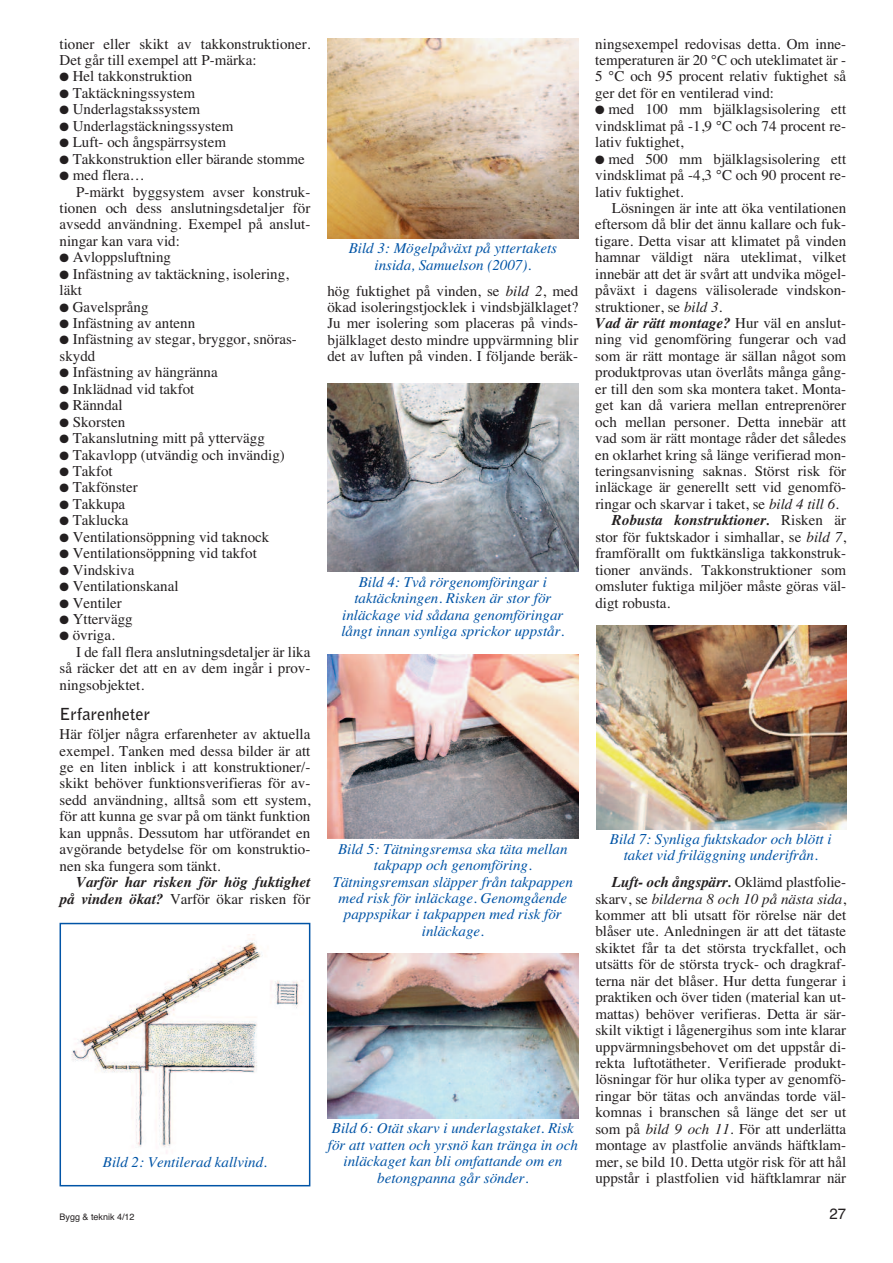
<style>
.page{position:relative;width:893px;height:1263px;background:#fff}
.page>*{position:absolute;margin:0;border:0;box-sizing:border-box;transform-origin:0 0}
.t1{font:700 16.5px "Bell Gothic";color:#231f20}
.t2{font:15px/16.5px "Times";color:#231f20;text-align:justify}
.t3{font:italic 15px/16.5px "Times";color:#0154a6;text-align:center}
.t4{font:italic 700 15px/16.5px "Times";color:#231f20;text-align:right}
.t5{font:15px "Helvetica";color:#231f20}
.t6{font:9px "Helvetica";color:#231f20}
.s1{font-weight:400;font-style:normal}
.s2{font-style:italic}
.s3{font-weight:700;font-style:italic}
</style>
<div class="page">
<img style="left:71px;top:942px;width:232px;height:212px">
<div style="left:60px;top:923px;width:250px;height:263px;border:2px solid #0154a6"></div>
<img style="left:327px;top:38px;width:251px;height:201px">
<img style="left:327px;top:383px;width:251px;height:188px">
<img style="left:327px;top:654px;width:251px;height:185px">
<img style="left:327px;top:953px;width:251px;height:165px">
<img style="left:596px;top:625px;width:250px;height:204px">
<p class="t2" style="left:60px;top:35px;width:252px">tioner eller skikt av takkonstruktioner.<br>Det går till exempel att P-märka:</p>
<p class="t2" style="left:60px;top:68px;width:134px">● Hel takkonstruktion</p>
<p class="t2" style="left:60px;top:84px;width:137px">● Taktäckningssystem</p>
<p class="t2" style="left:60px;top:101px;width:142px">● Underlagstakssystem</p>
<p class="t2" style="left:60px;top:117px;width:176px">● Underlagstäckningssystem</p>
<p class="t2" style="left:60px;top:134px;width:168px">● Luft- och ångspärrsystem</p>
<p class="t2" style="left:60px;top:150px;width:247px">● Takkonstruktion eller bärande stomme</p>
<p class="t2" style="left:60px;top:167px;width:87px">● med flera…</p>
<p class="t2" style="left:76px;top:183px;width:236px">P-märkt byggsystem avser konstruk-</p>
<p class="t2" style="left:60px;top:200px;width:252px">tionen och dess anslutningsdetaljer för</p>
<p class="t2" style="left:60px;top:216px;width:252px">avsedd användning. Exempel på anslut-</p>
<p class="t2" style="left:60px;top:232px;width:122px">ningar kan vara vid:</p>
<p class="t2" style="left:60px;top:249px;width:113px">● Avloppsluftning</p>
<p class="t2" style="left:60px;top:265px;width:231px">● Infästning av taktäckning, isolering, läkt</p>
<p class="t2" style="left:60px;top:298px;width:91px">● Gavelsprång</p>
<p class="t2" style="left:60px;top:315px;width:137px">● Infästning av antenn</p>
<p class="t2" style="left:60px;top:331px;width:239px">● Infästning av stegar, bryggor, snöras&shy;skydd</p>
<p class="t2" style="left:60px;top:364px;width:160px">● Infästning av hängränna</p>
<p class="t2" style="left:60px;top:380px;width:136px">● Inklädnad vid takfot</p>
<p class="t2" style="left:60px;top:397px;width:65px">● Ränndal</p>
<p class="t2" style="left:60px;top:413px;width:67px">● Skorsten</p>
<p class="t2" style="left:60px;top:430px;width:207px">● Takanslutning mitt på yttervägg</p>
<p class="t2" style="left:60px;top:446px;width:227px">● Takavlopp (utvändig och invändig)</p>
<p class="t2" style="left:60px;top:463px;width:55px">● Takfot</p>
<p class="t2" style="left:60px;top:479px;width:80px">● Takfönster</p>
<p class="t2" style="left:60px;top:495px;width:67px">● Takkupa</p>
<p class="t2" style="left:60px;top:512px;width:71px">● Taklucka</p>
<p class="t2" style="left:60px;top:528px;width:211px">● Ventilationsöppning vid taknock</p>
<p class="t2" style="left:60px;top:545px;width:199px">● Ventilationsöppning vid takfot</p>
<p class="t2" style="left:60px;top:561px;width:76px">● Vindskiva</p>
<p class="t2" style="left:60px;top:578px;width:121px">● Ventilationskanal</p>
<p class="t2" style="left:60px;top:594px;width:64px">● Ventiler</p>
<p class="t2" style="left:60px;top:611px;width:75px">● Yttervägg</p>
<p class="t2" style="left:60px;top:627px;width:57px">● övriga.</p>
<p class="t2" style="left:76px;top:643px;width:236px">I de fall flera anslutningsdetaljer är lika</p>
<p class="t2" style="left:60px;top:660px;width:252px">så räcker det att en av dem ingår i prov-</p>
<p class="t2" style="left:60px;top:676px;width:86px">ningsobjektet.</p>
<p class="t1" style="left:60px;top:707px;width:92px">Erfarenheter</p>
<p class="t2" style="left:60px;top:726px;width:252px">Här följer några erfarenheter av aktuella exempel. Tanken med dessa bilder är att ge en liten inblick i att konstruktioner/- skikt behöver funktionsverifieras för av&shy;sedd användning, alltså som ett system, för att kunna ge svar på om tänkt funktion kan uppnås. Dessutom har utförandet en avgörande betydelse för om konstruktio&shy;nen ska fungera som tänkt.</p>
<p class="t4" style="left:60px;top:874px;width:252px">Varför har risken för hög fuktighet på vinden ökat? <span class="s1">Varför ökar risken för</span></p>
<p class="t3" style="left:349px;top:240px;width:210px">Bild 3: Mögelpåväxt på yttertakets insida, Samuelson (2007).</p>
<p class="t2" style="left:327px;top:282px;width:252px">hög fuktighet på vinden, se <span class="s2">bild 2</span>, med ökad isoleringstjocklek i vindsbjälklaget?<br>Ju mer isolering som placeras på vinds&shy;bjälklaget desto mindre uppvärmning blir det av luften på vinden. I följande beräk-</p>
<p class="t3" style="left:341px;top:573px;width:224px">Bild 4: Två rörgenomföringar i taktäckningen. Risken är stor för inläckage vid sådana genomföringar långt innan synliga sprickor uppstår.</p>
<p class="t3" style="left:333px;top:840px;width:242px">Bild 5: Tätningsremsa ska täta mellan takpapp och genomföring.<br>Tätningsremsan släpper från takpappen med risk för inläckage. Genomgående pappspikar i takpappen med risk för inläckage.</p>
<p class="t3" style="left:103px;top:1153px;width:166px">Bild 2: Ventilerad kallvind.</p>
<p class="t3" style="left:328px;top:1120px;width:251px">Bild 6: Otät skarv i underlagstaket. Risk för att vatten och yrsnö kan tränga in och inläckaget kan bli omfattande om en betongpanna går sönder.</p>
<p class="t2" style="left:595px;top:35px;width:252px">ningsexempel redovisas detta. Om inne&shy;temperaturen är 20 °C och uteklimatet är - 5 °C och 95 procent relativ fuktighet så ger det för en ventilerad vind:</p>
<p class="t2" style="left:595px;top:101px;width:252px">● med 100 mm bjälklagsisolering ett vindsklimat på -1,9 °C och 74 procent re&shy;lativ fuktighet,</p>
<p class="t2" style="left:595px;top:150px;width:252px">● med 500 mm bjälklagsisolering ett vindsklimat på -4,3 °C och 90 procent re&shy;lativ fuktighet.</p>
<p class="t2" style="left:612px;top:200px;width:236px">Lösningen är inte att öka ventilationen</p>
<p class="t2" style="left:595px;top:216px;width:252px">eftersom då blir det ännu kallare och fuk-</p>
<p class="t2" style="left:595px;top:232px;width:252px">tigare. Detta visar att klimatet på vinden</p>
<p class="t2" style="left:595px;top:249px;width:252px">hamnar väldigt nära uteklimat, vilket</p>
<p class="t2" style="left:595px;top:265px;width:252px">innebär att det är svårt att undvika mögel-</p>
<p class="t2" style="left:595px;top:282px;width:252px">påväxt i dagens välisolerade vindskon-</p>
<p class="t2" style="left:595px;top:298px;width:129px">struktioner, se <span class="s2">bild 3</span>.</p>
<p class="t4" style="left:595px;top:315px;width:252px">Vad är rätt montage? <span class="s1">Hur väl en anslut-</span></p>
<p class="t2" style="left:595px;top:331px;width:252px">ning vid genomföring fungerar och vad</p>
<p class="t2" style="left:595px;top:347px;width:252px">som är rätt montage är sällan något som</p>
<p class="t2" style="left:595px;top:364px;width:252px">produktprovas utan överlåts många gång-</p>
<p class="t2" style="left:595px;top:380px;width:252px">er till den som ska montera taket. Monta-</p>
<p class="t2" style="left:595px;top:397px;width:252px">get kan då variera mellan entreprenörer</p>
<p class="t2" style="left:595px;top:413px;width:252px">och mellan personer. Detta innebär att</p>
<p class="t2" style="left:595px;top:430px;width:252px">vad som är rätt montage råder det således</p>
<p class="t2" style="left:595px;top:446px;width:252px">en oklarhet kring så länge verifierad mon-</p>
<p class="t2" style="left:595px;top:463px;width:252px">teringsanvisning saknas. Störst risk för</p>
<p class="t2" style="left:595px;top:479px;width:252px">inläckage är generellt sett vid genomfö-</p>
<p class="t2" style="left:595px;top:495px;width:245px">ringar och skarvar i taket, se <span class="s2">bild 4 till 6</span>.</p>
<p class="t4" style="left:612px;top:512px;width:236px">Robusta konstruktioner. <span class="s1">Risken är</span></p>
<p class="t2" style="left:595px;top:528px;width:252px">stor för fuktskador i simhallar, se <span class="s2">bild 7</span>,</p>
<p class="t2" style="left:595px;top:545px;width:252px">framförallt om fuktkänsliga takkonstruk-</p>
<p class="t2" style="left:595px;top:561px;width:252px">tioner används. Takkonstruktioner som</p>
<p class="t2" style="left:595px;top:578px;width:252px">omsluter fuktiga miljöer måste göras väl-</p>
<p class="t2" style="left:595px;top:594px;width:76px">digt robusta.</p>
<p class="t3" style="left:610px;top:830px;width:223px">Bild 7: Synliga fuktskador och blött i taket vid friläggning underifrån.</p>
<p class="t2" style="left:595px;top:874px;width:252px;text-indent:16px"><span class="s3">Luft- och ångspärr.</span> Oklämd plastfolie&shy;skarv, se <span class="s2">bilderna 8 och 10 på nästa sida</span>, kommer att bli utsatt för rörelse när det blåser ute. Anledningen är att det tätaste skiktet får ta det största tryckfallet, och utsätts för de största tryck- och dragkraf&shy;terna när det blåser. Hur detta fungerar i praktiken och över tiden (material kan ut&shy;mattas) behöver verifieras. Detta är sär&shy;skilt viktigt i lågenergihus som inte klarar uppvärmningsbehovet om det uppstår di&shy;rekta luftotätheter. Verifierade produkt&shy;lösningar för hur olika typer av genomfö&shy;ringar bör tätas och användas torde väl&shy;komnas i branschen så länge det ser ut som på <span class="s2">bild 9 och 11</span>. För att underlätta montage av plastfolie används häftklam&shy;mer, se bild 10. Detta utgör risk för att hål uppstår i plastfolien vid häftklamrar när</p>
<p class="t6" style="left:60px;top:1211px;width:77px">Bygg &amp; teknik 4/12</p>
<p class="t5" style="left:829px;top:1205px;width:18px">27</p>
</div>
